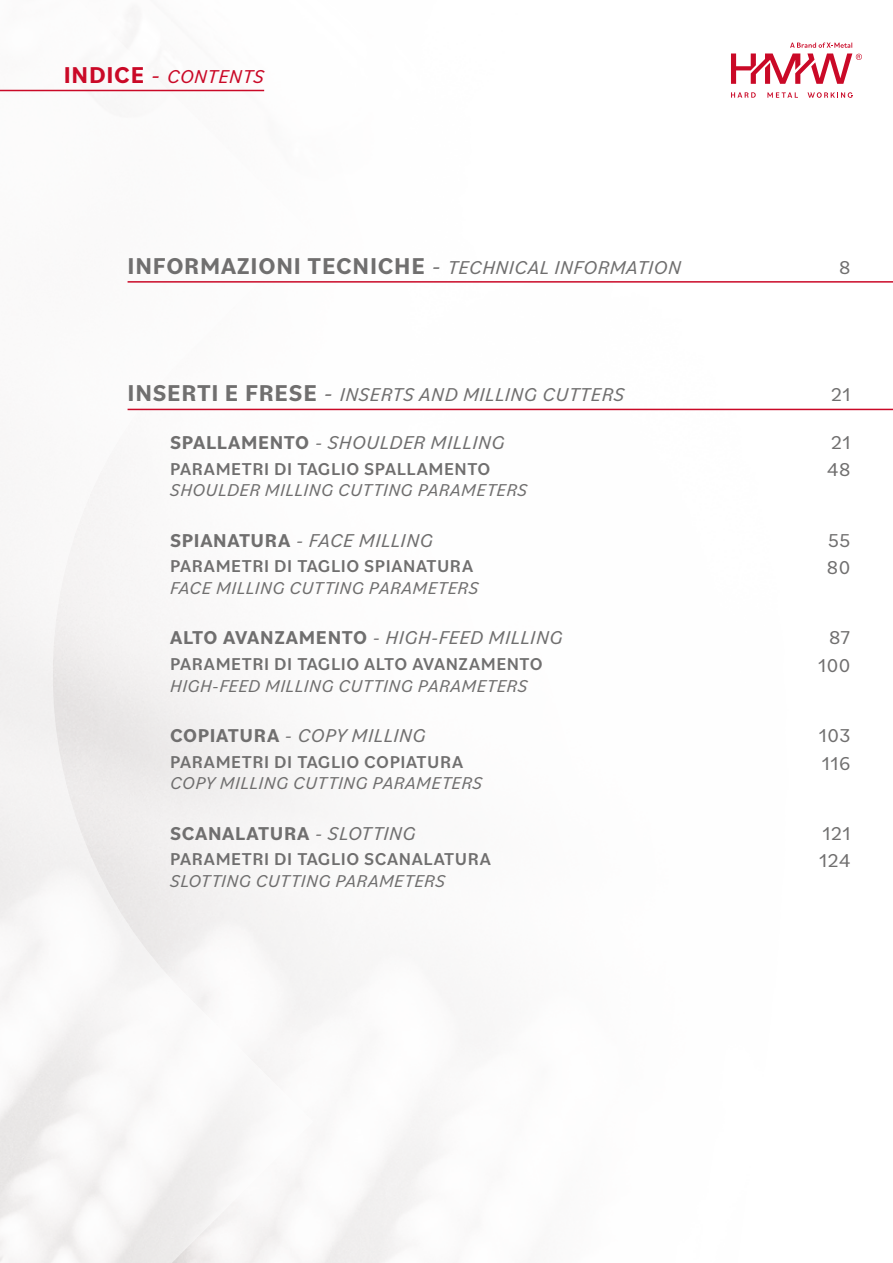
<style>
.page{position:relative;width:893px;height:1263px;background:#fff}
.page>*{position:absolute;margin:0;border:0;box-sizing:border-box;transform-origin:0 0}
.t1{font:700 24px "Bilo";letter-spacing:.03em;color:#706f6f}
.t2{font:italic 19.5px "Bilo";letter-spacing:.03em;color:#706f6f}
.t3{font:19.5px/27.6px "Bilo";letter-spacing:.03em;color:#706f6f}
.t4{font:700 19.5px "Bilo";letter-spacing:.035em;color:#706f6f}
.t5{font:italic 19.5px "Bilo";letter-spacing:.03em;color:#ca0927}
.t6{font:italic 18px "Bilo";letter-spacing:.03em;color:#706f6f}
.t7{font:500 18px "Bilo";letter-spacing:.03em;color:#706f6f}
.s1{font-weight:700;font-style:normal;font-size:24px}
.s2{font-size:24px}
.s3{font-weight:400;font-style:italic}
.s4{font-weight:400;font-style:italic;font-size:19.5px}
.s5{font-weight:700;font-style:normal}
</style>
<div class="page">
<svg style="left:0;top:8px;width:313px;height:1255px"></svg>
<hr style="left:0;top:90px;width:264px;height:1px;background:#ca0927">
<hr style="left:128px;top:281px;width:765px;height:2px;background:#ca0927">
<hr style="left:128px;top:409px;width:765px;height:1px;background:#ca0927">
<svg style="left:731px;top:43px;width:131px;height:41px"></svg>
<svg style="left:731px;top:92px;width:25px;height:6px"></svg>
<svg style="left:767px;top:92px;width:31px;height:6px"></svg>
<svg style="left:807px;top:92px;width:45px;height:6px"></svg>
<p class="t5" style="left:64px;top:63px;width:202px"><span class="s1">INDICE</span> <span class="s2">-</span> CONTENTS</p>
<h1 class="t1" style="left:128px;top:249px;width:555px">INFORMAZIONI TECNICHE <span class="s3">-</span> <span class="s4">TECHNICAL INFORMATION</span></h1>
<p class="t2" style="left:128px;top:381px;width:498px"><span class="s1">INSERTI E FRESE</span> <span class="s2">-</span> INSERTS AND MILLING CUTTERS</p>
<p class="t2" style="left:170px;top:429px;width:336px"><span class="s5">SPALLAMENTO</span> - SHOULDER MILLING</p>
<p class="t7" style="left:170px;top:456px;width:322px">PARAMETRI DI TAGLIO SPALLAMENTO</p>
<p class="t6" style="left:170px;top:478px;width:359px">SHOULDER MILLING CUTTING PARAMETERS</p>
<p class="t2" style="left:170px;top:527px;width:264px"><span class="s5">SPIANATURA</span> - FACE MILLING</p>
<p class="t7" style="left:170px;top:554px;width:305px">PARAMETRI DI TAGLIO SPIANATURA</p>
<p class="t6" style="left:170px;top:575px;width:310px">FACE MILLING CUTTING PARAMETERS</p>
<p class="t2" style="left:170px;top:624px;width:394px"><span class="s5">ALTO AVANZAMENTO</span> - HIGH-FEED MILLING</p>
<p class="t7" style="left:170px;top:652px;width:374px">PARAMETRI DI TAGLIO ALTO AVANZAMENTO</p>
<p class="t6" style="left:170px;top:673px;width:359px">HIGH-FEED MILLING CUTTING PARAMETERS</p>
<p class="t2" style="left:170px;top:722px;width:257px"><span class="s5">COPIATURA</span> - COPY MILLING</p>
<p class="t7" style="left:170px;top:749px;width:295px">PARAMETRI DI TAGLIO COPIATURA</p>
<p class="t6" style="left:170px;top:771px;width:314px">COPY MILLING CUTTING PARAMETERS</p>
<p class="t4" style="left:170px;top:820px;width:247px">SCANALATURA <span class="s3">- SLOTTING</span></p>
<p class="t7" style="left:170px;top:847px;width:322px">PARAMETRI DI TAGLIO SCANALATURA</p>
<p class="t6" style="left:170px;top:869px;width:276px">SLOTTING CUTTING PARAMETERS</p>
<p class="t3" style="left:839px;top:253px;width:13px">8</p>
<p class="t3" style="left:831px;top:380px;width:21px">21</p>
<p class="t3" style="left:827px;top:428px;width:25px">21<br>48</p>
<p class="t3" style="left:827px;top:525px;width:25px">55<br>80</p>
<p class="t3" style="left:818px;top:623px;width:34px;text-align:center">87<br>100</p>
<p class="t3" style="left:818px;top:721px;width:33px">103<br>116</p>
<p class="t3" style="left:819px;top:818px;width:33px">121<br>124</p>
</div>
